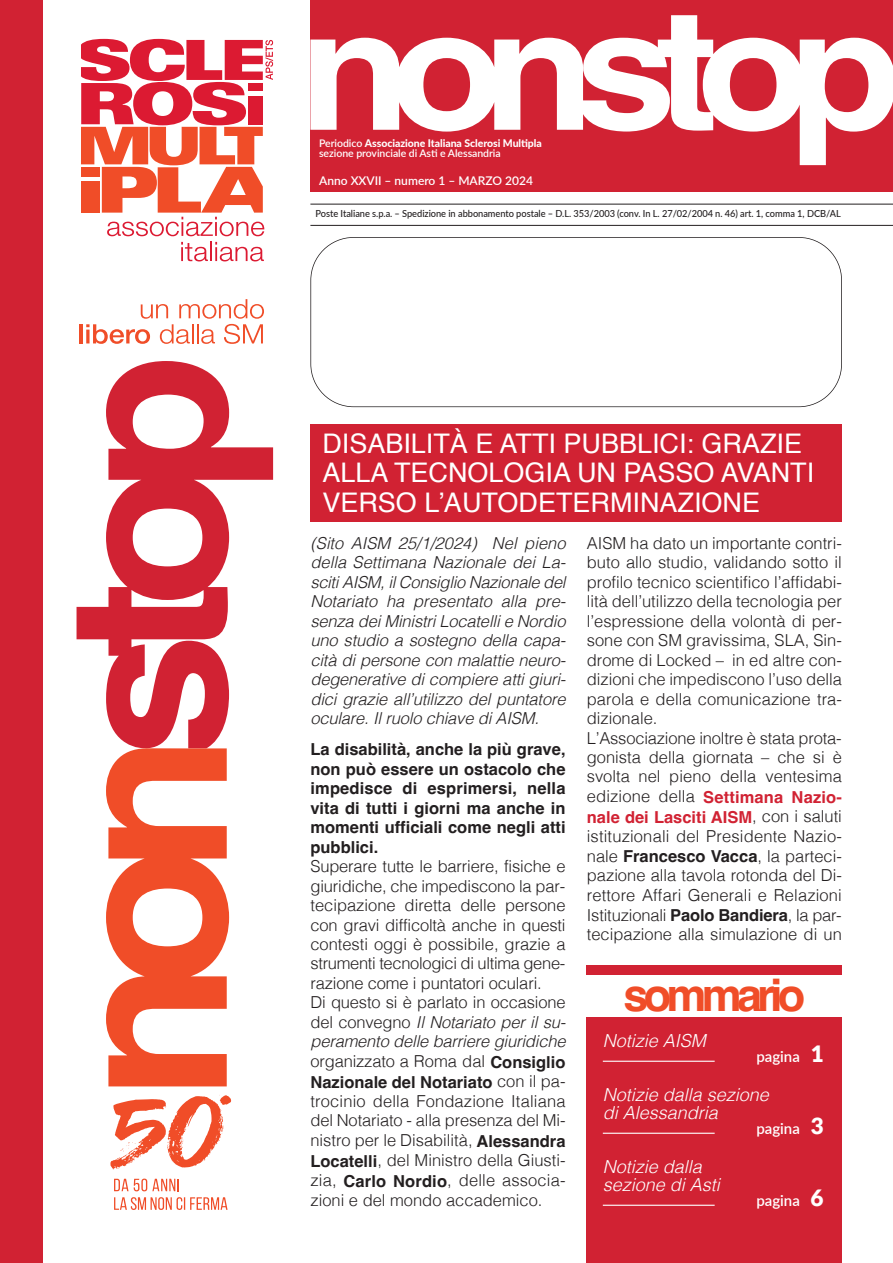
<style>
.page{position:relative;width:893px;height:1263px;background:#fff}
.page>*{position:absolute;margin:0;border:0;box-sizing:border-box;transform-origin:0 0}
.t1{font:700 45px "Helvetica";letter-spacing:-.105em;color:#f04d28}
.t2{font:27px/29.4px "Helvetica";color:#fff}
.t3{font:italic 300 18px/18px "Helvetica";color:#fff}
.t4{font:300 16.5px/19.5px "Helvetica";color:#231f20;text-align:justify}
.t5{font:italic 300 16.5px/19.5px "Helvetica";letter-spacing:-.01em;color:#231f20;text-align:justify}
.t6{font:700 16.5px/19.6px "Helvetica";color:#231f20;text-align:justify}
.t7{font:600 15px "Lato";color:#fff}
.t8{font:600 12px "Lato";color:#fff}
.t9{font:800 10.5px "Lato";letter-spacing:-.005em;color:#fff}
.t10{font:600 10.5px "Lato";letter-spacing:-.005em;color:#fff}
.t11{font:500 9.75px "Lato";letter-spacing:-.005em;color:#231f20;scale:.95 1}
.s1{font-weight:600}
.s2{font-style:italic}
.s3{font-weight:700}
.s4{font-weight:700;color:#d12233}
.s5{font-weight:900;font-size:22.5px}
</style>
<div class="page">
<div style="left:587px;top:965px;width:255px;height:298px;background:#d12233"></div>
<div style="left:587px;top:976px;width:255px;height:41px;background:#fff"></div>
<div style="left:310px;top:0;width:583px;height:191px;background:#d12233"></div>
<div style="left:0;top:0;width:43px;height:1263px;background:#d12233"></div>
<svg style="left:310px;top:15px;width:583px;height:150px"></svg>
<div style="left:310px;top:237px;width:532px;height:170px;border:2px solid #231f20;border-radius:43px"></div>
<hr style="left:310px;top:204px;width:583px;height:1px;background:#231f20">
<hr style="left:310px;top:225px;width:583px;height:1px;background:#231f20">
<hr style="left:603px;top:1061px;width:112px;height:1px;background:#fff">
<hr style="left:603px;top:1133px;width:112px;height:1px;background:#fff">
<hr style="left:603px;top:1205px;width:112px;height:1px;background:#fff">
<div style="left:310px;top:424px;width:532px;height:98px;background:#d12233"></div>
<svg style="left:77px;top:361px;width:196px;height:387px"></svg>
<svg style="left:106px;top:748px;width:123px;height:338px"></svg>
<svg style="left:114px;top:1179px;width:14px;height:12px"></svg>
<svg style="left:134px;top:1178px;width:45px;height:13px"></svg>
<svg style="left:114px;top:1197px;width:113px;height:13px"></svg>
<svg style="left:110px;top:1095px;width:121px;height:74px"></svg>
<hr style="left:79px;top:324px;width:4px;height:19px;background:#f04d28">
<svg style="left:86px;top:299px;width:178px;height:45px"></svg>
<svg style="left:181px;top:242px;width:83px;height:19px"></svg>
<svg style="left:81px;top:39px;width:192px;height:197px"></svg>
<p class="t9" style="left:319px;top:136px;width:224px"><span class="s1">Periodico</span> Associazione Italiana Sclerosi Multipla</p>
<p class="t10" style="left:319px;top:147px;width:183px">sezione provinciale di Asti e Alessandria</p>
<p class="t8" style="left:319px;top:173px;width:215px">Anno XXVII – numero 1 – MARZO 2024</p>
<p class="t11" style="left:316px;top:207px;width:554px">Poste Italiane s.p.a. – Spedizione in abbonamento postale – D.L. 353/2003 (conv. In L. 27/02/2004 n. 46) art. 1, comma 1, DCB/AL</p>
<p class="t2" style="left:322px;top:431px;width:493px">DISABILITÀ E ATTI PUBBLICI: GRAZIE<br>ALLA TECNOLOGIA UN PASSO AVANTI<br>VERSO L’AUTODETERMINAZIONE</p>
<p class="t5" style="left:310px;top:535px;width:257px">(Sito AISM 25/1/2024) Nel pieno della Settimana Nazionale dei La&shy;sciti AISM, il Consiglio Nazionale del Notariato ha presentato alla pre&shy;senza dei Ministri Locatelli e Nordio uno studio a sostegno della capa&shy;cità di persone con malattie neuro&shy;degenerative di compiere atti giuri&shy;dici grazie all’utilizzo del puntatore oculare. Il ruolo chiave di AISM.</p>
<p class="t6" style="left:310px;top:741px;width:257px">La disabilità, anche la più grave, non può essere un ostacolo che impedisce di esprimersi, nella vita di tutti i giorni ma anche in momenti ufficiali come negli atti pubblici.</p>
<p class="t4" style="left:310px;top:858px;width:257px">Superare tutte le barriere, fisiche e giuridiche, che impediscono la par&shy;tecipazione diretta delle persone con gravi difficoltà anche in questi contesti oggi è possibile, grazie a strumenti tecnologici di ultima gene&shy;razione come i puntatori oculari.</p>
<p class="t4" style="left:310px;top:994px;width:257px">Di questo si è parlato in occasione del convegno <span class="s2">Il Notariato per il su&shy;peramento delle barriere giuridiche </span>organizzato a Roma dal <span class="s3">Consiglio Nazionale del Notariato</span> con il pa-</p>
<p class="t4" style="left:310px;top:1092px;width:257px">trocinio della Fondazione Italiana del Notariato - alla presenza del Mi&shy;nistro per le Disabilità, <span class="s3">Alessandra Locatelli</span>, del Ministro della Giusti&shy;zia, <span class="s3">Carlo Nordio</span>, delle associa&shy;zioni e del mondo accademico.</p>
<p class="t4" style="left:587px;top:535px;width:257px">AISM ha dato un importante contri&shy;buto allo studio, validando sotto il profilo tecnico scientifico l’affidabi&shy;lità dell’utilizzo della tecnologia per l’espressione della volontà di per&shy;sone con SM gravissima, SLA, Sin&shy;drome di Locked – in ed altre con&shy;dizioni che impediscono l’uso della parola e della comunicazione tra&shy;dizionale.</p>
<p class="t4" style="left:587px;top:729px;width:257px">L’Associazione inoltre è stata prota&shy;gonista della giornata – che si è svolta nel pieno della ventesima edizione della <span class="s4">Settimana Nazio&shy;nale dei Lasciti AISM</span>, con i saluti istituzionali del Presidente Nazio&shy;nale <span class="s3">Francesco Vacca</span>, la parteci&shy;pazione alla tavola rotonda del Di&shy;rettore Affari Generali e Relazioni Istituzionali <span class="s3">Paolo Bandiera</span>, la par&shy;tecipazione alla simulazione di un</p>
<p class="t1" style="left:623px;top:976px;width:183px">sommario</p>
<p class="t3" style="left:603px;top:1033px;width:105px">Notizie AISM</p>
<p class="t7" style="left:756px;top:1047px;width:69px">pagina <span class="s5">1</span></p>
<p class="t3" style="left:603px;top:1087px;width:168px">Notizie dalla sezione di Alessandria</p>
<p class="t7" style="left:756px;top:1119px;width:69px">pagina <span class="s5">3</span></p>
<p class="t3" style="left:603px;top:1159px;width:119px">Notizie dalla sezione di Asti</p>
<p class="t7" style="left:756px;top:1191px;width:69px">pagina <span class="s5">6</span></p>
</div>
